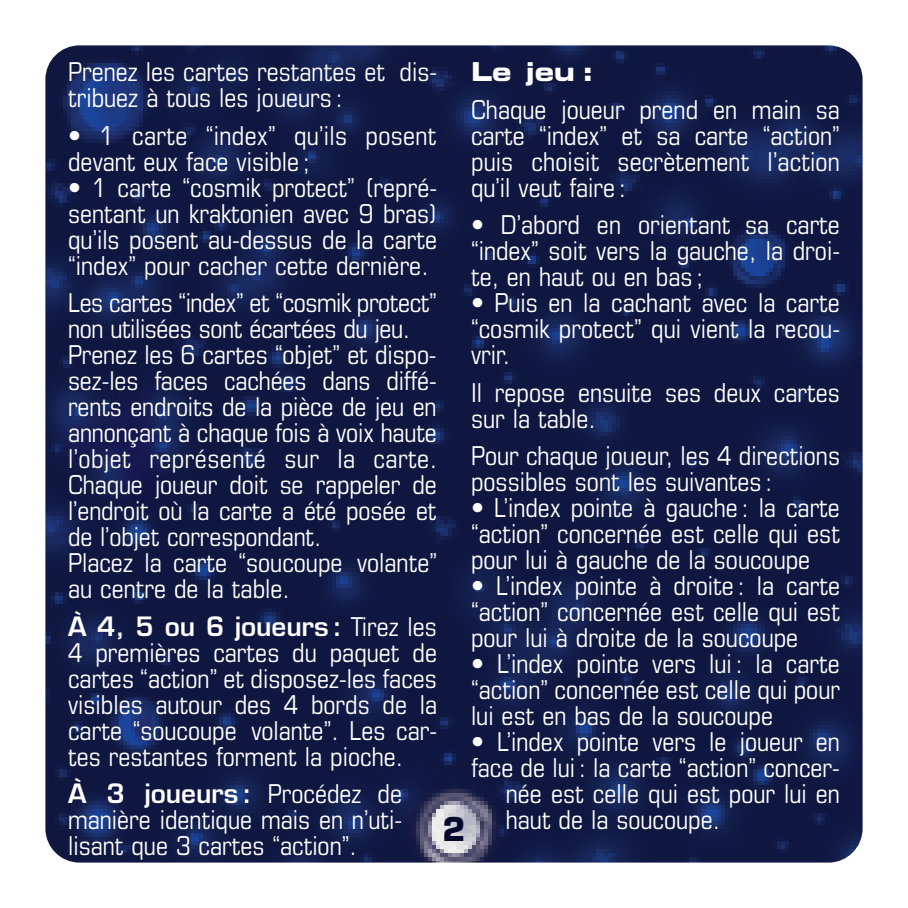
<style>
.page{position:relative;width:908px;height:908px;background:#fff}
.page>*{position:absolute;margin:0;border:0;box-sizing:border-box;transform-origin:0 0}
.t1{font:700 32px "Eurostile";color:#05082b}
.t2{font:condensed 26px/26px "Eurostile";color:#fff;text-align:justify}
.t3{font:26px "Eurostile Bold Extended Two";color:#fff}
.s1{font-weight:600;font-stretch:normal}
</style>
<div class="page">
<img style="left:45px;top:45px;width:817px;height:817px;border-radius:34px">
<p class="t2" style="left:68px;top:61px;width:370px">Prenez les cartes restantes et dis&shy;tribuez à tous les joueurs :</p>
<p class="t2" style="left:68px;top:124px;width:370px">• 1 carte “index” qu’ils posent devant eux face visible ;</p>
<p class="t2" style="left:68px;top:176px;width:370px">• 1 carte “cosmik protect” (repré&shy;sentant un kraktonien avec 9 bras) qu’ils posent au-dessus de la carte “index” pour cacher cette dernière.</p>
<p class="t2" style="left:68px;top:292px;width:370px;text-align:left">Les cartes “index” et “cosmik protect” non utilisées sont écartées du jeu.<br>Prenez les 6 cartes “objet” et dispo&shy;sez-les faces cachées dans diffé&shy;rents endroits de la pièce de jeu en annonçant à chaque fois à voix haute l’objet représenté sur la carte.<br>Chaque joueur doit se rappeler de l’endroit où la carte a été posée et de l’objet correspondant.<br>Placez la carte “soucoupe volante” au centre de la table.</p>
<p class="t2" style="left:68px;top:615px;width:370px"><span class="s1">À 4, 5 ou 6 joueurs :</span> Tirez les 4 premières cartes du paquet de cartes “action” et disposez-les faces visibles autour des 4 bords de la carte “soucoupe volante”. Les car&shy;tes restantes forment la pioche.</p>
<p class="t2" style="left:68px;top:782px;width:335px"><span class="s1">À 3 joueurs :</span> Procédez de manière identique mais en n’uti&shy;lisant que 3 cartes “action”.</p>
<p class="t3" style="left:471px;top:62px;width:125px">Le jeu :</p>
<p class="t2" style="left:471px;top:98px;width:370px">Chaque joueur prend en main sa carte “index” et sa carte “action” puis choisit secrètement l’action qu’il veut faire :</p>
<p class="t2" style="left:471px;top:214px;width:370px">• D’abord en orientant sa carte “index” soit vers la gauche, la droi&shy;te, en haut ou en bas ;</p>
<p class="t2" style="left:471px;top:292px;width:370px">• Puis en la cachant avec la carte “cosmik protect” qui vient la recou&shy;vrir.</p>
<p class="t2" style="left:471px;top:381px;width:370px">Il repose ensuite ses deux cartes sur la table.</p>
<p class="t2" style="left:471px;top:444px;width:370px">Pour chaque joueur, les 4 directions possibles sont les suivantes :</p>
<p class="t2" style="left:471px;top:496px;width:370px">• L’index pointe à gauche : la carte “action” concernée est celle qui est pour lui à gauche de la soucoupe</p>
<p class="t2" style="left:471px;top:574px;width:370px">• L’index pointe à droite : la carte “action” concernée est celle qui est pour lui à droite de la soucoupe</p>
<p class="t2" style="left:471px;top:652px;width:370px">• L’index pointe vers lui: la carte “action” concernée est celle qui pour lui est en bas de la soucoupe</p>
<p class="t2" style="left:471px;top:730px;width:370px">• L’index pointe vers le joueur en</p>
<p class="t2" style="left:471px;top:756px;width:370px">face de lui : la carte “action” concer-</p>
<p class="t2" style="left:505px;top:782px;width:335px">née est celle qui est pour lui en</p>
<p class="t2" style="left:505px;top:808px;width:216px">haut de la soucoupe.</p>
<p class="t1" style="left:442px;top:816px;width:25px">2</p>
</div>
